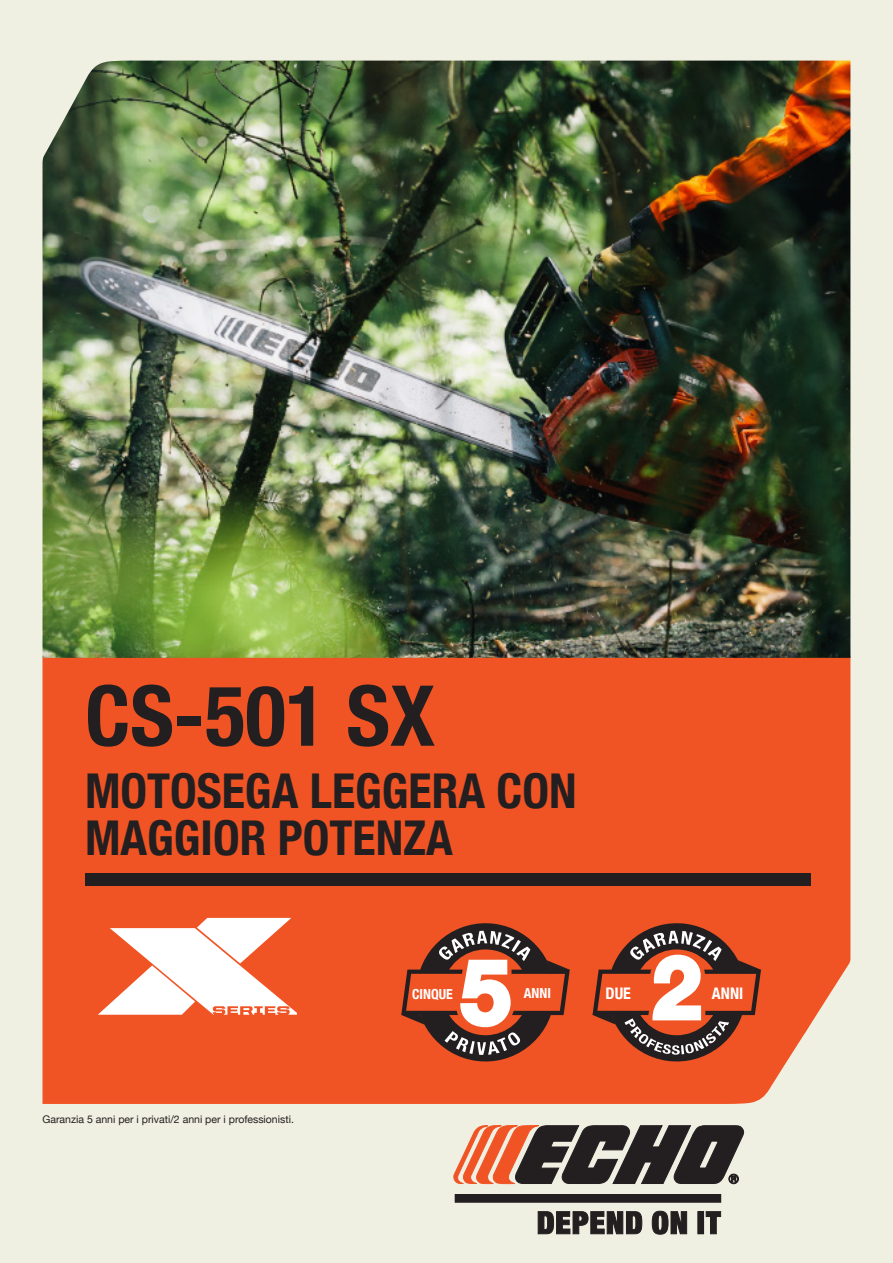
<style>
.page{position:relative;width:893px;height:1263px;background:#efefe2}
.page>*{position:absolute;margin:0;border:0;box-sizing:border-box;transform-origin:0 0}
.t1{font:700 condensed 84.15px "Helvetica Neue";color:#231f20}
.t2{font:700 condensed 48px "Helvetica Neue";color:#231f20}
.t3{font:700 condensed 15.9px "Helvetica Neue";color:#fff}
.t4{font:700 condensed 13.8px "Helvetica Neue";color:#fff}
.t5{font:10.5px "Helvetica Neue";color:#231f20}
</style>
<div class="page">
<div style="left:43px;top:658px;width:807px;height:446px;background:#f15424"></div>
<div style="left:85px;top:874px;width:725px;height:12px;background:#231f20"></div>
<svg style="left:453px;top:1125px;width:292px;height:60px"></svg>
<div style="left:455px;top:1194px;width:266px;height:8px;background:#231f20"></div>
<svg style="left:538px;top:1211px;width:104px;height:23px"></svg>
<svg style="left:652px;top:1211px;width:35px;height:24px"></svg>
<div style="left:698px;top:1211px;width:6px;height:23px;background:#231f20"></div>
<svg style="left:706px;top:1211px;width:15px;height:23px"></svg>
<svg style="left:98px;top:918px;width:199px;height:97px;background:#f9bdaa"></svg>
<img style="left:43px;top:61px;width:807px;height:597px">
<svg style="left:401px;top:919px;width:169px;height:147px;background:#b65b40"></svg>
<svg style="left:592px;top:919px;width:169px;height:147px;background:#b85b3f"></svg>
<p class="t1" style="left:85px;top:646px;width:352px">CS-501 SX</p>
<p class="t2" style="left:85px;top:751px;width:493px">MOTOSEGA LEGGERA CON</p>
<p class="t2" style="left:85px;top:798px;width:369px">MAGGIOR POTENZA</p>
<p class="t5" style="left:43px;top:1111px;width:253px">Garanzia 5 anni per i privati/2 anni per i professionisti.</p>
<h3 class="t4" style="left:412px;top:982px;width:42px">CINQUE</h3>
<h3 class="t4" style="left:524px;top:981px;width:29px">ANNI</h3>
<h3 class="t3" style="left:605px;top:980px;width:27px">DUE</h3>
<h3 class="t3" style="left:712px;top:980px;width:33px">ANNI</h3>
</div>
